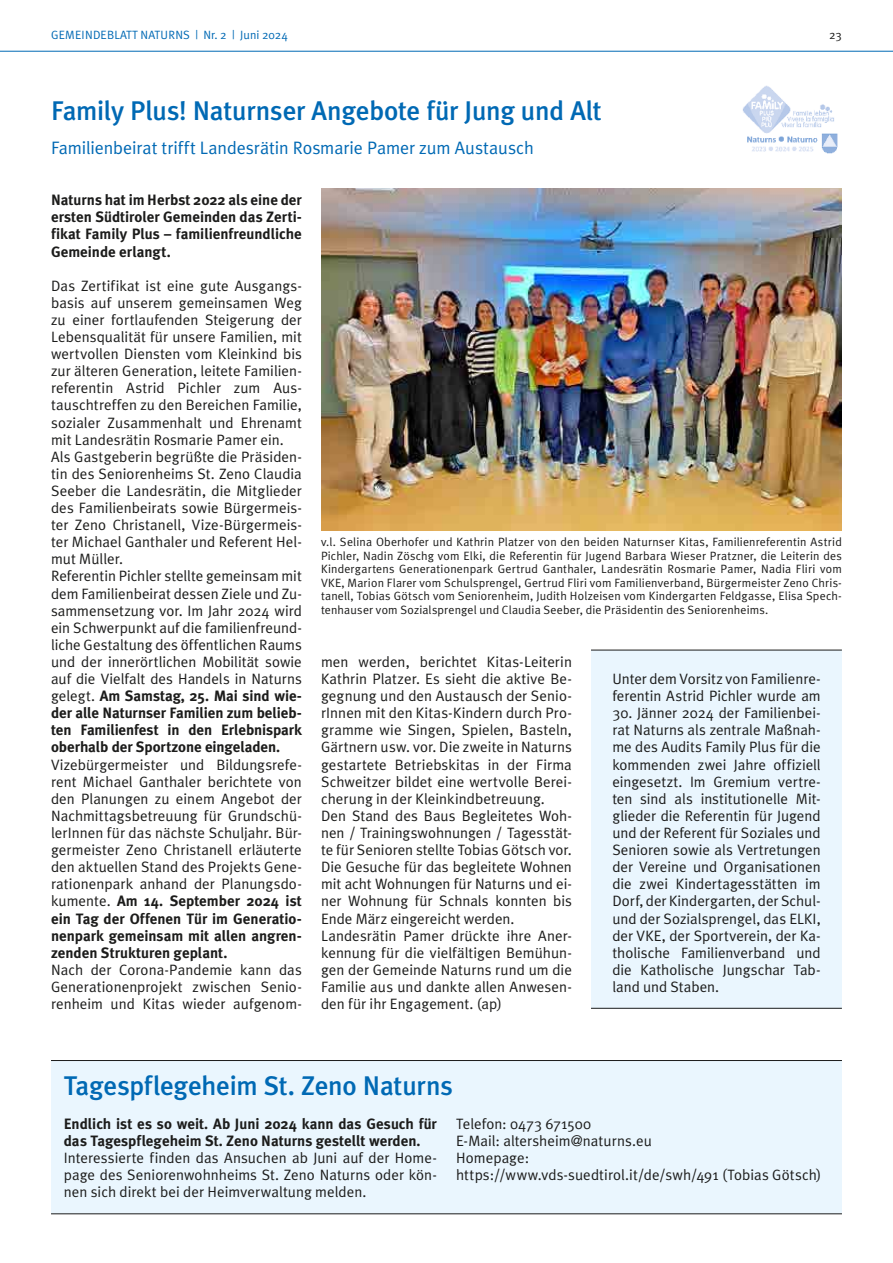
<style>
.page{position:relative;width:893px;height:1263px;background:#fff}
.page>*{position:absolute;margin:0;border:0;box-sizing:border-box;transform-origin:0 0}
.t1{font:500 27px "Meta Plus";letter-spacing:-.01em;color:#0069b4}
.t2{font:18px "Meta Plus Normal";letter-spacing:-.005em;color:#0069b4}
.t3{font:15px/17.1px "Meta Plus Normal";color:#1c1c1b}
.t4{font:700 15px/17.1px "Meta Plus";color:#1c1c1b;text-align:justify}
.t5{font:12px/13.5px "Meta Plus Normal";letter-spacing:.01em;color:#1c1c1b;text-align:justify}
.t6{font:12px "Meta Plus Normal";letter-spacing:.01em;color:#0069b4}
.s1{font-family:"Meta Plus Normal";font-weight:400}
</style>
<div class="page">
<hr style="left:0;top:51px;width:893px;height:1px;background:#0069b4">
<div style="left:51px;top:1060px;width:791px;height:154px;background:#eaf6fe"></div>
<hr style="left:51px;top:1060px;width:791px;height:1px;background:#1c1c1b">
<hr style="left:51px;top:1213px;width:791px;height:1px;background:#1c1c1b">
<div style="left:591px;top:650px;width:251px;height:359px;background:#eaf6fe"></div>
<hr style="left:591px;top:650px;width:251px;height:1px;background:#1c1c1b">
<hr style="left:591px;top:1008px;width:251px;height:1px;background:#1c1c1b">
<img style="left:742px;top:86px;width:96px;height:68px">
<img style="left:321px;top:188px;width:521px;height:342px">
<p class="t6" style="left:51px;top:28px;width:238px">GEMEINDEBLATT NATURNS | Nr. 2 | Juni 2024</p>
<p class="t5" style="left:829px;top:28px;width:14px">23</p>
<h1 class="t1" style="left:51px;top:95px;width:552px">Family Plus! Naturnser Angebote für Jung und Alt</h1>
<p class="t2" style="left:51px;top:137px;width:484px">Familienbeirat trifft Landesrätin Rosmarie Pamer zum Austausch</p>
<p class="t4" style="left:51px;top:191px;width:252px">Naturns hat im Herbst 2022 als eine der ersten Südtiroler Gemeinden das Zerti&shy;fikat Family Plus – familienfreundliche Gemeinde erlangt.</p>
<p class="t3" style="left:51px;top:277px;width:252px">Das Zertifikat ist eine gute Ausgangs&shy;basis auf unserem gemeinsamen Weg zu einer fortlaufenden Steigerung der Lebensqualität für unsere Familien, mit wertvollen Diensten vom Kleinkind bis zur älteren Generation, leitete Familien&shy;referentin Astrid Pichler zum Aus&shy;tauschtreffen zu den Bereichen Familie, sozialer Zusammenhalt und Ehrenamt mit Landesrätin Rosmarie Pamer ein.<br>Als Gastgeberin begrüßte die Präsiden&shy;tin des Seniorenheims St. Zeno Claudia Seeber die Landesrätin, die Mitglieder des Familienbeirats sowie Bürgermeis&shy;ter Zeno Christanell, Vize-Bürgermeis&shy;ter Michael Ganthaler und Referent Hel&shy;mut Müller.<br>Referentin Pichler stellte gemeinsam mit dem Familienbeirat dessen Ziele und Zu&shy;sammensetzung vor. Im Jahr 2024 wird ein Schwerpunkt auf die familienfreund&shy;liche Gestaltung des öffentlichen Raums und der innerörtlichen Mobilität sowie auf die Vielfalt des Handels in Naturns</p>
<p class="t4" style="left:51px;top:687px;width:252px"><span class="s1">gelegt.</span> Am Samstag, 25. Mai sind wie&shy;der alle Naturnser Familien zum belieb&shy;ten Familienfest in den Erlebnispark oberhalb der Sportzone eingeladen.</p>
<p class="t3" style="left:51px;top:756px;width:252px;text-align:justify">Vizebürgermeister und Bildungsrefe&shy;rent Michael Ganthaler berichtete von den Planungen zu einem Angebot der Nachmittagsbetreuung für Grundschü&shy;lerInnen für das nächste Schuljahr. Bür&shy;germeister Zeno Christanell erläuterte den aktuellen Stand des Projekts Gene&shy;rationenpark anhand der Planungsdo-</p>
<p class="t4" style="left:51px;top:892px;width:252px"><span class="s1">kumente.</span> Am 14. September 2024 ist ein Tag der Offenen Tür im Generatio&shy;nenpark gemeinsam mit allen angren&shy;zenden Strukturen geplant.</p>
<p class="t3" style="left:51px;top:961px;width:252px;text-align:justify">Nach der Corona-Pandemie kann das Generationenprojekt zwischen Senio&shy;renheim und Kitas wieder aufgenom-</p>
<p class="t5" style="left:321px;top:535px;width:522px">v.l. Selina Oberhofer und Kathrin Platzer von den beiden Naturnser Kitas, Familienreferentin Astrid Pichler, Nadin Zöschg vom Elki, die Referentin für Jugend Barbara Wieser Pratzner, die Leiterin des Kindergartens Generationenpark Gertrud Ganthaler, Landesrätin Rosmarie Pamer, Nadia Fliri vom VKE, Marion Flarer vom Schulsprengel, Gertrud Fliri vom Familienverband, Bürgermeister Zeno Chris&shy;tanell, Tobias Götsch vom Seniorenheim, Judith Holzeisen vom Kindergarten Feldgasse, Elisa Spech&shy;tenhauser vom Sozialsprengel und Claudia Seeber, die Präsidentin des Seniorenheims.</p>
<p class="t3" style="left:321px;top:653px;width:252px">men werden, berichtet Kitas-Leiterin Kathrin Platzer. Es sieht die aktive Be&shy;gegnung und den Austausch der Senio&shy;rInnen mit den Kitas-Kindern durch Pro&shy;gramme wie Singen, Spielen, Basteln, Gärtnern usw. vor. Die zweite in Naturns gestartete Betriebskitas in der Firma Schweitzer bildet eine wertvolle Berei&shy;cherung in der Kleinkindbetreuung.<br>Den Stand des Baus Begleitetes Woh&shy;nen / Trainingswohnungen / Tagesstät&shy;te für Senioren stellte Tobias Götsch vor.<br>Die Gesuche für das begleitete Wohnen mit acht Wohnungen für Naturns und ei&shy;ner Wohnung für Schnals konnten bis Ende März eingereicht werden.<br>Landesrätin Pamer drückte ihre Aner&shy;kennung für die vielfältigen Bemühun&shy;gen der Gemeinde Naturns rund um die Familie aus und dankte allen Anwesen&shy;den für ihr Engagement. (ap)</p>
<p class="t3" style="left:612px;top:670px;width:210px">Unter dem Vorsitz von Familienre&shy;ferentin Astrid Pichler wurde am</p>
<p class="t3" style="left:612px;top:704px;width:210px;text-align:justify">30. Jänner 2024 der Familienbei&shy;rat Naturns als zentrale Maßnah&shy;me des Audits Family Plus für die kommenden zwei Jahre offiziell eingesetzt. Im Gremium vertre&shy;ten sind als institutionelle Mit&shy;glieder die Referentin für Jugend und der Referent für Soziales und Senioren sowie als Vertretungen der Vereine und Organisationen die zwei Kindertagesstätten im Dorf, der Kindergarten, der Schul&shy;und der Sozialsprengel, das ELKI, der VKE, der Sportverein, der Ka&shy;tholische Familienverband und die Katholische Jungschar Tab&shy;land und Staben.</p>
<h1 class="t1" style="left:64px;top:1069px;width:391px">Tagespflegeheim St. Zeno Naturns</h1>
<p class="t4" style="left:64px;top:1115px;width:375px">Endlich ist es so weit. Ab Juni 2024 kann das Gesuch für das Tagespflegeheim St. Zeno Naturns gestellt werden.</p>
<p class="t3" style="left:64px;top:1149px;width:375px;text-align:justify">Interessierte finden das Ansuchen ab Juni auf der Home&shy;page des Seniorenwohnheims St. Zeno Naturns oder kön&shy;nen sich direkt bei der Heimverwaltung melden.</p>
<p class="t3" style="left:456px;top:1115px;width:367px">Telefon: 0473 671500<br>E-Mail: altersheim@naturns.eu<br>Homepage:<br>https://www.vds-suedtirol.it/de/swh/491 (Tobias Götsch)</p>
</div>
